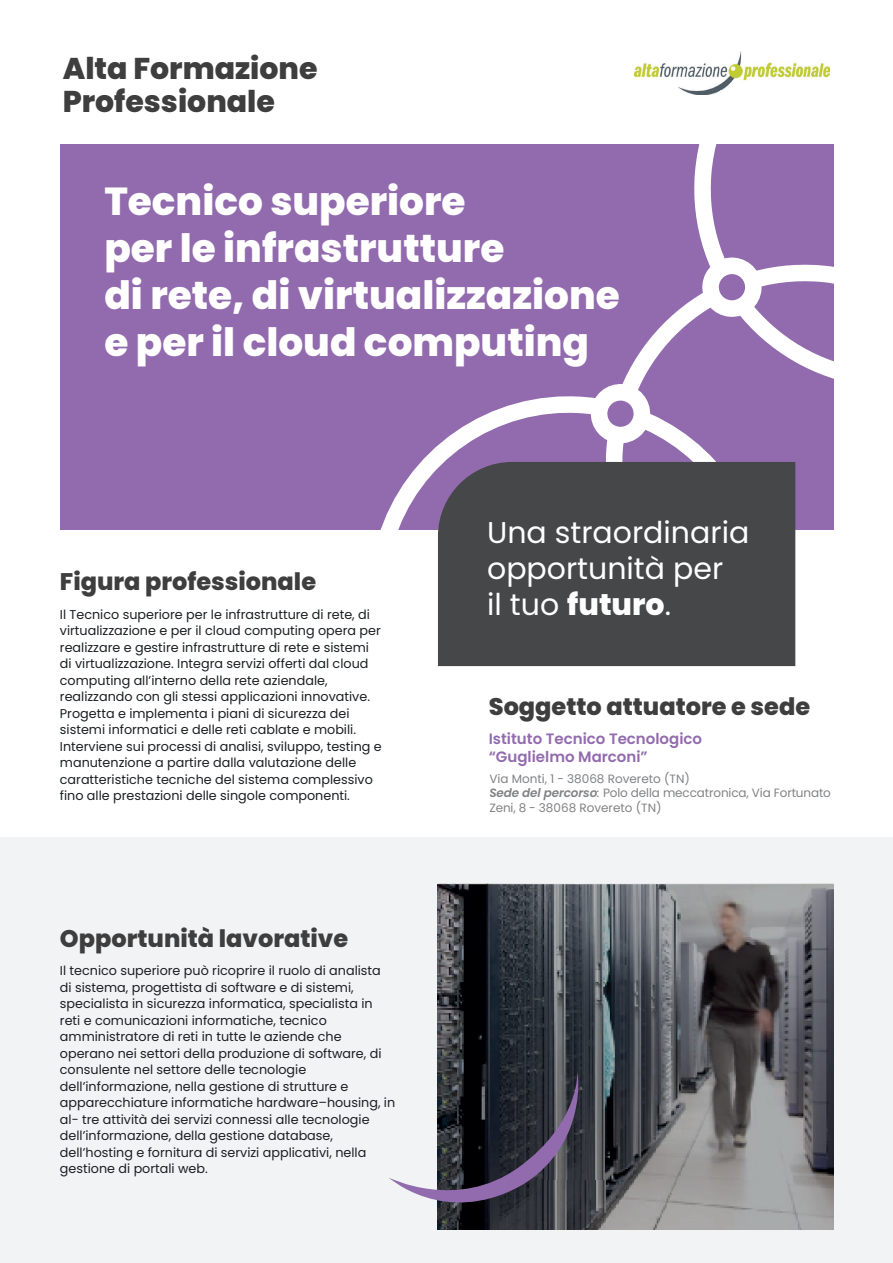
<style>
.page{position:relative;width:893px;height:1263px;background:#fff}
.page>*{position:absolute;margin:0;border:0;box-sizing:border-box;transform-origin:0 0}
.t1{font:800 39px/46.8px "Poppins";color:#fff}
.t2{font:30px/36px "Poppins";color:#fff}
.t3{font:800 30px/33px "Poppins";color:#3e3e3f}
.t4{font:800 24px "Poppins";color:#3e3e3f}
.t5{font:600 15px/18px "Poppins";color:#926bae}
.t6{font:12.75px/16.5px "Poppins";color:#1b1f22}
.t7{font:12px/14.4px "Poppins";letter-spacing:-.01em;color:#808285}
.s1{font-weight:800}
.s2{font-weight:600;font-style:italic}
.s3{font-style:italic}
</style>
<div class="page">
<div style="left:60px;top:144px;width:773px;height:386px;background:#926bae"></div>
<img style="left:635px;top:51px;width:194px;height:27px">
<svg style="left:677px;top:72px;width:157px;height:175px"></svg>
<svg style="left:627px;top:247px;width:207px;height:323px"></svg>
<svg style="left:380px;top:380px;width:396px;height:150px"></svg>
<svg style="left:692px;top:247px;width:79px;height:80px"></svg>
<svg style="left:580px;top:374px;width:80px;height:80px"></svg>
<div style="left:0;top:837px;width:893px;height:426px;background:#f2f3f4"></div>
<img style="left:438px;top:884px;width:395px;height:345px">
<div style="left:438px;top:462px;width:357px;height:204px;background:#464748"></div>
<svg style="left:389px;top:1071px;width:195px;height:156px"></svg>
<h2 class="t3" style="left:63px;top:52px;width:256px">Alta Formazione<br>Professionale</h2>
<h1 class="t1" style="left:104px;top:179px;width:517px">Tecnico superiore<br>per le infrastrutture<br>di rete, di virtualizzazione e per il cloud computing</h1>
<h3 class="t4" style="left:60px;top:568px;width:258px">Figura professionale</h3>
<p class="t6" style="left:60px;top:606px;width:323px">Il Tecnico superiore per le infrastrutture di rete, di virtualizzazione e per il cloud computing opera per realizzare e gestire infrastrutture di rete e sistemi di virtualizzazione. Integra servizi offerti dal cloud computing all’interno della rete aziendale, realizzando con gli stessi applicazioni innovative.<br>Progetta e implementa i piani di sicurezza dei sistemi informatici e delle reti cablate e mobili.<br>Interviene sui processi di analisi, sviluppo, testing e manutenzione a partire dalla valutazione delle caratteristiche tecniche del sistema complessivo fino alle prestazioni delle singole componenti.</p>
<h3 class="t4" style="left:60px;top:925px;width:290px">Opportunità lavorative</h3>
<p class="t6" style="left:60px;top:963px;width:337px">Il tecnico superiore può ricoprire il ruolo di analista di sistema, progettista di software e di sistemi, specialista in sicurezza informatica, specialista in reti e comunicazioni informatiche, tecnico amministratore di reti in tutte le aziende che operano nei settori della produzione di software, di consulente nel settore delle tecnologie dell’informazione, nella gestione di strutture e apparecchiature informatiche hardware–housing, in al- tre attività dei servizi connessi alle tecnologie dell’informazione, della gestione database, dell’hosting e fornitura di servizi applicativi, nella gestione di portali web.</p>
<h2 class="t2" style="left:487px;top:515px;width:264px">Una straordinaria opportunità per<br>il tuo <span class="s1">futuro</span>.</h2>
<h3 class="t4" style="left:489px;top:692px;width:323px">Soggetto attuatore e sede</h3>
<p class="t5" style="left:489px;top:729px;width:215px">Istituto Tecnico Tecnologico “Guglielmo Marconi”</p>
<p class="t7" style="left:489px;top:772px;width:343px">Via Monti, 1 - 38068 Rovereto (TN)<br><span class="s2">Sede del percorso</span><span class="s3">:</span> Polo della meccatronica, Via Fortunato<br>Zeni, 8 - 38068 Rovereto (TN)</p>
</div>
